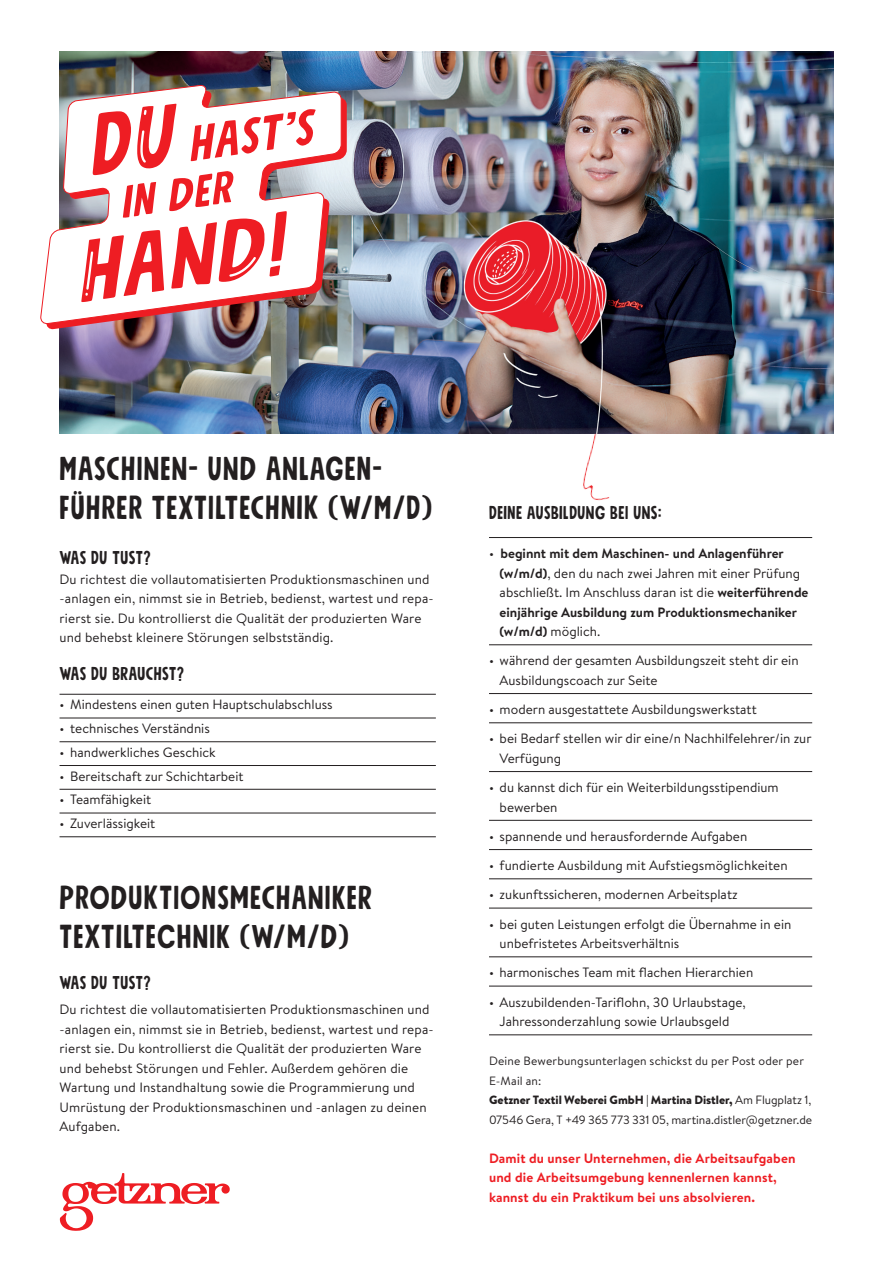
<style>
.page{position:relative;width:893px;height:1263px;background:#fff}
.page>*{position:absolute;margin:0;border:0;box-sizing:border-box;transform-origin:0 0}
.t1{font:33px/39px "Mindset Slim";letter-spacing:.04em;color:#231f20}
.t2{font:18.45px "Mindset Slim";letter-spacing:.03em;color:#231f20}
.t3{font:13.5px/19.5px "Brandon Text";color:#231f20}
.t4{font:700 13.5px/19.5px "Brandon Text";color:#231f20}
.t5{font:700 13.5px/19.5px "Brandon Text";letter-spacing:.01em;color:#ee1d23}
.t6{font:12px/19.5px "Brandon Text";letter-spacing:.01em;color:#231f20}
.s1{font-weight:400}
.s2{font-weight:900}
</style>
<div class="page">
<img style="left:60px;top:51px;width:773px;height:383px">
<hr style="left:489px;top:537px;width:323px;height:1px;background:#231f20">
<hr style="left:489px;top:644px;width:323px;height:1px;background:#231f20">
<hr style="left:489px;top:693px;width:323px;height:1px;background:#231f20">
<hr style="left:489px;top:722px;width:323px;height:1px;background:#231f20">
<hr style="left:489px;top:771px;width:323px;height:1px;background:#231f20">
<hr style="left:489px;top:820px;width:323px;height:1px;background:#231f20">
<hr style="left:489px;top:849px;width:323px;height:1px;background:#231f20">
<hr style="left:489px;top:878px;width:323px;height:1px;background:#231f20">
<hr style="left:489px;top:908px;width:323px;height:1px;background:#231f20">
<hr style="left:489px;top:956px;width:323px;height:1px;background:#231f20">
<hr style="left:489px;top:986px;width:323px;height:1px;background:#231f20">
<hr style="left:489px;top:1034px;width:323px;height:1px;background:#231f20">
<img style="left:46px;top:91px;width:301px;height:239px">
<img style="left:40px;top:85px;width:302px;height:239px">
<svg style="left:81px;top:104px;width:235px;height:198px"></svg>
<hr style="left:60px;top:694px;width:376px;height:1px;background:#231f20">
<hr style="left:60px;top:718px;width:376px;height:1px;background:#231f20">
<hr style="left:60px;top:741px;width:376px;height:1px;background:#231f20">
<hr style="left:60px;top:765px;width:376px;height:1px;background:#231f20">
<hr style="left:60px;top:789px;width:376px;height:1px;background:#231f20">
<hr style="left:60px;top:813px;width:376px;height:1px;background:#231f20">
<hr style="left:60px;top:836px;width:376px;height:1px;background:#231f20">
<img style="left:583px;top:434px;width:27px;height:67px">
<svg style="left:60px;top:1173px;width:170px;height:58px"></svg>
<h1 class="t1" style="left:60px;top:449px;width:374px">MASCHINEN- UND ANLAGEN-<br>FÜHRER TEXTILTECHNIK (W/M/D)</h1>
<h2 class="t2" style="left:60px;top:546px;width:93px">WAS DU TUST?</h2>
<p class="t3" style="left:60px;top:569px;width:376px">Du richtest die vollautomatisierten Produktionsmaschinen und -anlagen ein, nimmst sie in Betrieb, bedienst, wartest und repa&shy;rierst sie. Du kontrollierst die Qualität der produzierten Ware und behebst kleinere Störungen selbstständig.</p>
<h2 class="t2" style="left:60px;top:661px;width:126px">WAS DU BRAUCHST?</h2>
<p class="t3" style="left:60px;top:694px;width:275px">• Mindestens einen guten Hauptschulabschluss</p>
<p class="t3" style="left:60px;top:718px;width:152px">• technisches Verständnis</p>
<p class="t3" style="left:60px;top:742px;width:158px">• handwerkliches Geschick</p>
<p class="t3" style="left:60px;top:766px;width:186px">• Bereitschaft zur Schichtarbeit</p>
<p class="t3" style="left:60px;top:789px;width:93px">• Teamfähigkeit</p>
<p class="t3" style="left:60px;top:813px;width:97px">• Zuverlässigkeit</p>
<h1 class="t1" style="left:60px;top:878px;width:314px">PRODUKTIONSMECHANIKER<br>TEXTILTECHNIK (W/M/D)</h1>
<h2 class="t2" style="left:60px;top:970px;width:93px">WAS DU TUST?</h2>
<p class="t3" style="left:60px;top:999px;width:376px">Du richtest die vollautomatisierten Produktionsmaschinen und -anlagen ein, nimmst sie in Betrieb, bedienst, wartest und repa&shy;rierst sie. Du kontrollierst die Qualität der produzierten Ware und behebst Störungen und Fehler. Außerdem gehören die Wartung und Instandhaltung sowie die Programmierung und Umrüstung der Produktionsmaschinen und -anlagen zu deinen Aufgaben.</p>
<h2 class="t2" style="left:489px;top:501px;width:174px">DEINE AUSBILDUNG BEI UNS:</h2>
<p class="t4" style="left:500px;top:543px;width:310px;text-indent:-11px"><span class="s1">•</span> beginnt mit dem Maschinen- und Anlagenführer (w/m/d)<span class="s1">, den du nach zwei Jahren mit einer Prüfung abschließt. Im Anschluss daran ist die</span> weiterführende einjährige Ausbildung zum Produktionsmechaniker (w/m/d) <span class="s1">möglich.</span></p>
<p class="t3" style="left:500px;top:650px;width:300px;text-indent:-11px">• während der gesamten Ausbildungszeit steht dir ein<br>Ausbildungscoach zur Seite</p>
<p class="t3" style="left:489px;top:699px;width:269px">• modern ausgestattete Ausbildungswerkstatt</p>
<p class="t3" style="left:500px;top:728px;width:313px;text-indent:-11px">• bei Bedarf stellen wir dir eine/n Nachhilfelehrer/in zur<br>Verfügung</p>
<p class="t3" style="left:500px;top:777px;width:281px;text-indent:-11px">• du kannst dich für ein Weiterbildungsstipendium bewerben</p>
<p class="t3" style="left:489px;top:826px;width:260px">• spannende und herausfordernde Aufgaben</p>
<p class="t3" style="left:489px;top:855px;width:300px">• fundierte Ausbildung mit Aufstiegsmöglichkeiten</p>
<p class="t3" style="left:489px;top:884px;width:250px">• zukunftssicheren, modernen Arbeitsplatz</p>
<p class="t3" style="left:500px;top:914px;width:293px;text-indent:-11px">• bei guten Leistungen erfolgt die Übernahme in ein unbefristetes Arbeitsverhältnis</p>
<p class="t3" style="left:489px;top:962px;width:266px">• harmonisches Team mit flachen Hierarchien</p>
<p class="t3" style="left:489px;top:992px;width:258px;text-align:center">• Auszubildenden-Tariflohn, 30 Urlaubstage,<br>Jahressonderzahlung sowie Urlaubsgeld</p>
<p class="t6" style="left:489px;top:1051px;width:325px">Deine Bewerbungsunterlagen schickst du per Post oder per E-Mail an:<br><span class="s2">Getzner Textil Weberei GmbH | Martina Distler,</span> Am Flugplatz 1, 07546 Gera, T +49 365 773 331 05, martina.distler@getzner.de</p>
<p class="t5" style="left:489px;top:1148px;width:308px">Damit du unser Unternehmen, die Arbeitsaufgaben und die Arbeitsumgebung kennenlernen kannst, kannst du ein Praktikum bei uns absolvieren.</p>
</div>
